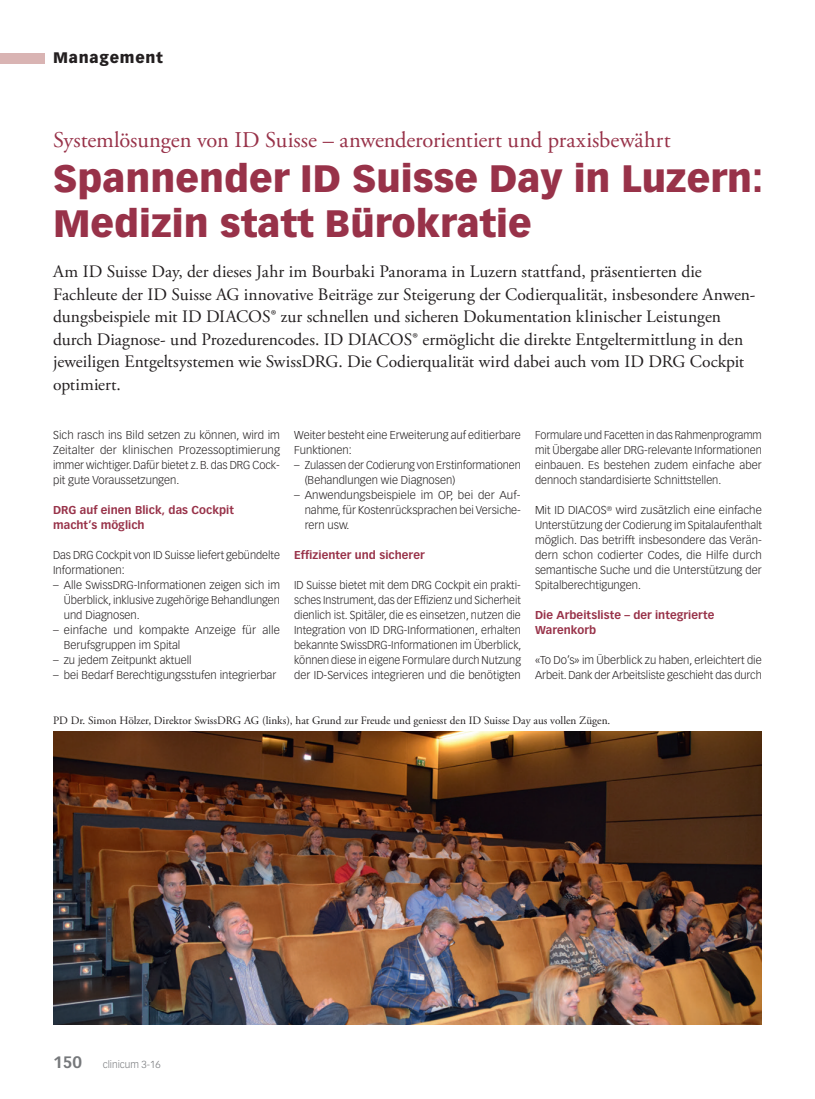
<style>
.page{position:relative;width:815px;height:1099px;background:#fff}
.page>*{position:absolute;margin:0;border:0;box-sizing:border-box;transform-origin:0 0}
.t1{font:900 37.5px/45px "Vectora LT Std";color:#983249}
.t2{font:22.5px "Adobe Garamond Pro";color:#983249}
.t3{font:17.5px/22.5px "Adobe Garamond Pro";color:#231f20}
.t4{font:900 15px "Vectora LT Std";letter-spacing:.05em;color:#231f20}
.t5{font:300 11.25px/15px "Vectora LT Std";color:#231f20;text-align:justify}
.t6{font:300 11.25px/15px "Vectora LT Std";color:#231f20;text-align:justify;scale:.96 1}
.t7{font:700 11.25px/15px "Vectora LT Std";letter-spacing:.005em;color:#983249}
.t8{font:11.25px "Adobe Garamond Pro";color:#231f20}
.t9{font:300 10px "Vectora LT Std";color:#76787b}
.s1{font-weight:700;font-size:16.25px}
</style>
<div class="page">
<div style="left:0;top:53px;width:45px;height:10px;background:#d9b4b3"></div>
<img style="left:53px;top:731px;width:709px;height:293px">
<h3 class="t4" style="left:53px;top:49px;width:111px">Management</h3>
<h2 class="t2" style="left:53px;top:126px;width:619px">Systemlösungen von ID Suisse – anwenderorientiert und praxisbewährt</h2>
<h1 class="t1" style="left:53px;top:155px;width:712px">Spannender ID Suisse Day in Luzern:<br>Medizin statt Bürokratie</h1>
<p class="t3" style="left:53px;top:261px;width:704px">Am ID Suisse Day, der dieses Jahr im Bourbaki Panorama in Luzern stattfand, präsentierten die Fachleute der ID Suisse AG innovative Beiträge zur Steigerung der Codierqualität, insbesondere Anwen&shy;dungsbeispiele mit ID DIACOS® zur schnellen und sicheren Dokumentation klinischer Leistungen durch Diagnose- und Prozedurencodes. ID DIACOS® ermöglicht die direkte Entgeltermittlung in den jeweiligen Entgeltsystemen wie SwissDRG. Die Codierqualität wird dabei auch vom ID DRG Cockpit optimiert.</p>
<p class="t5" style="left:53px;top:428px;width:228px">Sich rasch ins Bild setzen zu können, wird im Zeitalter der klinischen Prozessoptimierung immer wichtiger. Dafür bietet z. B. das DRG Cock&shy;pit gute Voraussetzungen.</p>
<p class="t7" style="left:53px;top:503px;width:182px">DRG auf einen Blick, das Cockpit macht’s möglich</p>
<p class="t5" style="left:53px;top:548px;width:228px">Das DRG Cockpit von ID Suisse liefert gebündelte<br>Informationen:</p>
<p class="t5" style="left:64px;top:578px;width:218px;text-indent:-11px">– Alle SwissDRG-Informationen zeigen sich im Überblick, inklusive zugehörige Behandlungen und Diagnosen.</p>
<p class="t5" style="left:64px;top:623px;width:218px;text-indent:-11px">– einfache und kompakte Anzeige für alle<br>Berufsgruppen im Spital</p>
<p class="t5" style="left:53px;top:653px;width:140px">– zu jedem Zeitpunkt aktuell</p>
<p class="t5" style="left:53px;top:668px;width:225px">– bei Bedarf Berechtigungsstufen integrierbar</p>
<p class="t5" style="left:294px;top:428px;width:228px">Weiter besteht eine Erweiterung auf editierbare<br>Funktionen:</p>
<p class="t5" style="left:305px;top:458px;width:218px;text-indent:-11px">– Zulassen der Codierung von Erstinformationen (Behandlungen wie Diagnosen)</p>
<p class="t5" style="left:305px;top:488px;width:218px;text-indent:-11px">– Anwendungsbeispiele im OP, bei der Auf&shy;nahme, für Kostenrücksprachen bei Versiche&shy;rern usw.</p>
<p class="t7" style="left:294px;top:548px;width:132px">Effizienter und sicherer</p>
<p class="t5" style="left:294px;top:578px;width:229px">ID Suisse bietet mit dem DRG Cockpit ein prakti&shy;sches Instrument, das der Effizienz und Sicherheit dienlich ist. Spitäler, die es einsetzen, nutzen die Integration von ID DRG-Informationen, erhalten bekannte SwissDRG-Informationen im Überblick, können diese in eigene Formulare durch Nutzung der ID-Services integrieren und die benötigten</p>
<p class="t6" style="left:535px;top:428px;width:238px">Formulare und Facetten in das Rahmenprogramm mit Übergabe aller DRG-relevante Informationen einbauen. Es bestehen zudem einfache aber dennoch standardisierte Schnittstellen.</p>
<p class="t5" style="left:535px;top:503px;width:228px">Mit ID DIACOS<sup>®</sup> wird zusätzlich eine einfache Unterstützung der Codierung im Spitalaufenthalt möglich. Das betrifft insbesondere das Verän&shy;dern schon codierter Codes, die Hilfe durch semantische Suche und die Unterstützung der Spitalberechtigungen.</p>
<p class="t7" style="left:535px;top:608px;width:181px">Die Arbeitsliste – der integrierte<br>Warenkorb</p>
<p class="t5" style="left:535px;top:653px;width:228px">«To Do’s» im Überblick zu haben, erleichtert die<br>Arbeit. Dank der Arbeitsliste geschieht das durch</p>
<p class="t8" style="left:53px;top:714px;width:559px">PD Dr. Simon Hölzer, Direktor SwissDRG AG (links), hat Grund zur Freude und geniesst den ID Suisse Day aus vollen Zügen.</p>
<p class="t9" style="left:53px;top:1058px;width:109px"><span class="s1">150</span> clinicum 3-16</p>
</div>
